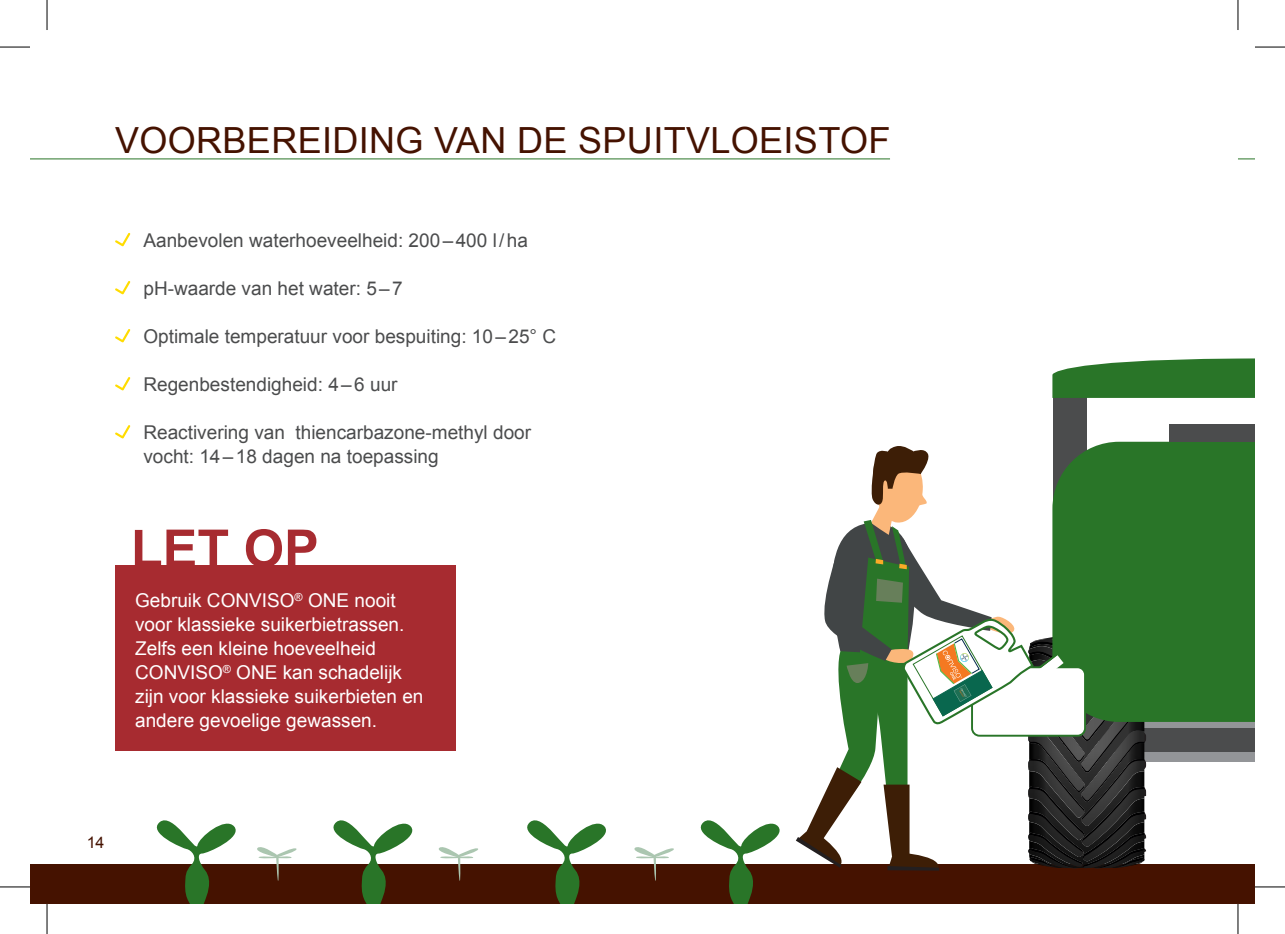
<style>
.page{position:relative;width:1285px;height:934px;background:#fff}
.page>*{position:absolute;margin:0;border:0;box-sizing:border-box;transform-origin:0 0}
.t1{font:700 52px "Arial";color:#a72b30}
.t2{font:36px "Arial";letter-spacing:.01em;color:#451200}
.t3{font:19px/24px "Arial";color:#4b4c4d}
.t4{font:19px/24px "Arial";color:#fff}
.t5{font:16px "Arial";color:#451200}
</style>
<div class="page">
<div style="left:30px;top:864px;width:1225px;height:39px;background:#451200"></div>
<svg style="left:634px;top:847px;width:40px;height:33px"></svg>
<svg style="left:257px;top:847px;width:40px;height:33px"></svg>
<svg style="left:438px;top:847px;width:40px;height:33px"></svg>
<svg style="left:156px;top:820px;width:80px;height:83px"></svg>
<svg style="left:527px;top:820px;width:79px;height:83px"></svg>
<svg style="left:333px;top:820px;width:80px;height:83px"></svg>
<svg style="left:700px;top:820px;width:80px;height:83px"></svg>
<div style="left:1053px;top:386px;width:34px;height:125px;background:#4b4c4d"></div>
<div style="left:1099px;top:667px;width:156px;height:94px;background:#939598"></div>
<div style="left:1099px;top:728px;width:156px;height:23px;background:#4b4c4d"></div>
<div style="left:1102px;top:441px;width:153px;height:280px;background:#297528"></div>
<div style="left:1169px;top:424px;width:86px;height:17px;background:#4b4c4d"></div>
<svg style="left:1052px;top:358px;width:203px;height:40px"></svg>
<svg style="left:796px;top:444px;width:350px;height:426px"></svg>
<svg style="left:115px;top:232px;width:16px;height:15px"></svg>
<svg style="left:115px;top:281px;width:16px;height:14px"></svg>
<svg style="left:115px;top:329px;width:16px;height:14px"></svg>
<svg style="left:115px;top:377px;width:16px;height:14px"></svg>
<svg style="left:115px;top:425px;width:16px;height:14px"></svg>
<div style="left:115px;top:565px;width:340px;height:185px;background:#a72b30"></div>
<hr style="left:30px;top:158px;width:860px;height:1px;background:#297528">
<svg style="left:1238px;top:158px;width:17px;height:1px"></svg>
<hr style="left:0;top:47px;width:30px;height:1px;background:#000">
<hr style="left:1255px;top:47px;width:30px;height:1px;background:#000">
<hr style="left:0;top:886px;width:30px;height:1px;background:#000">
<hr style="left:1255px;top:886px;width:30px;height:1px;background:#000">
<hr style="left:47px;top:0;width:1px;height:30px;background:#000">
<hr style="left:47px;top:903px;width:1px;height:30px;background:#000">
<hr style="left:1237px;top:0;width:1px;height:30px;background:#000">
<hr style="left:1237px;top:903px;width:1px;height:30px;background:#000">
<h2 class="t2" style="left:115px;top:116px;width:777px">VOORBEREIDING VAN DE SPUITVLOEISTOF</h2>
<p class="t3" style="left:143px;top:228px;width:386px">Aanbevolen waterhoeveelheid: 200–400 l/ha</p>
<p class="t3" style="left:143px;top:276px;width:261px">pH-waarde van het water: 5–7</p>
<p class="t3" style="left:143px;top:324px;width:414px">Optimale temperatuur voor bespuiting: 10–25° C</p>
<p class="t3" style="left:143px;top:372px;width:256px">Regenbestendigheid: 4–6 uur</p>
<p class="t3" style="left:143px;top:420px;width:389px">Reactivering van thiencarbazone-methyl door vocht: 14–18 dagen na toepassing</p>
<h1 class="t1" style="left:131px;top:514px;width:189px">LET OP</h1>
<p class="t4" style="left:135px;top:588px;width:290px">Gebruik CONVISO<sup>®</sup> ONE nooit voor klassieke suikerbietrassen.<br>Zelfs een kleine hoeveelheid<br>CONVISO<sup>®</sup> ONE kan schadelijk zijn voor klassieke suikerbieten en andere gevoelige gewassen.</p>
<p class="t5" style="left:87px;top:831px;width:19px">14</p>
</div>
